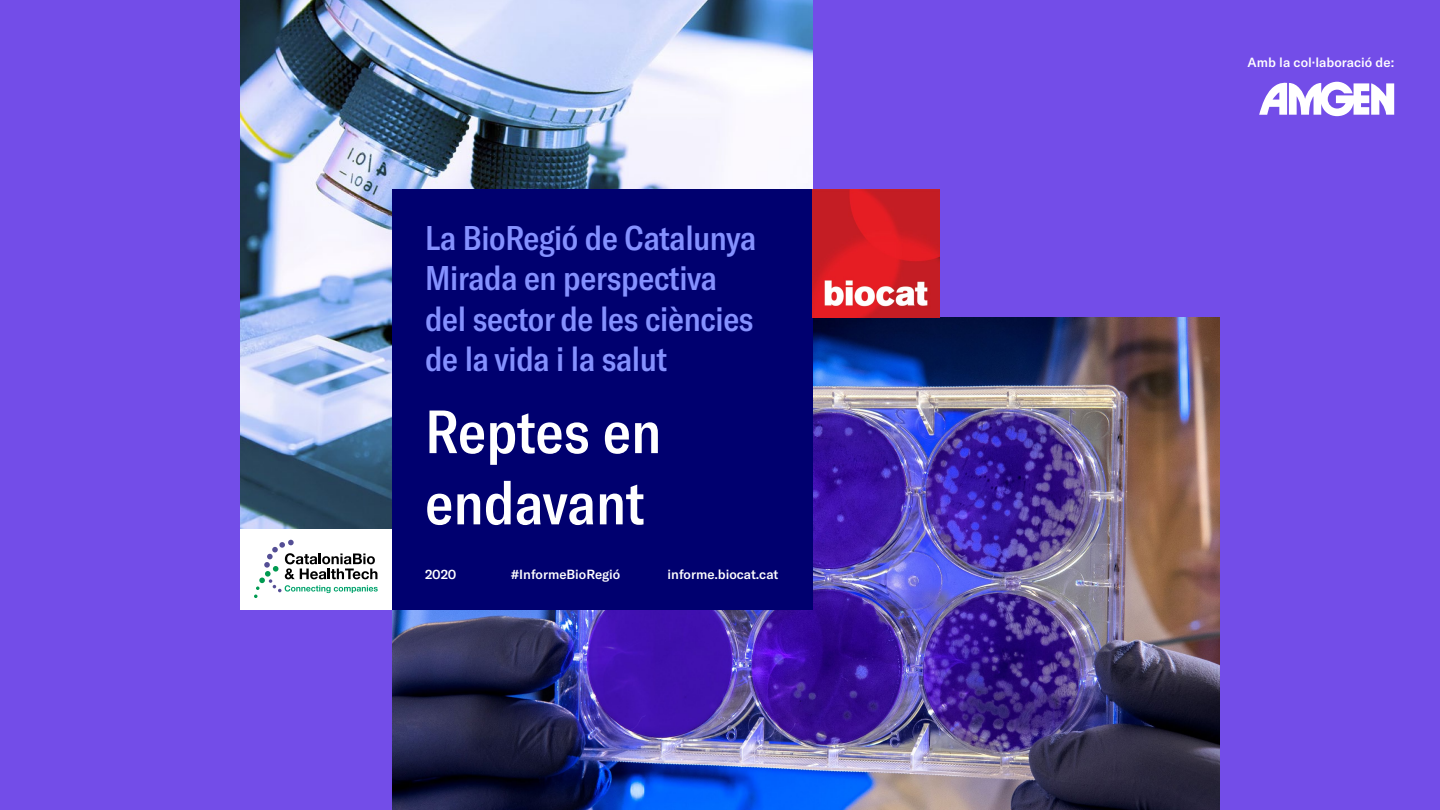
<style>
.page{position:relative;width:1440px;height:810px;background:#734de8}
.page>*{position:absolute;margin:0;border:0;box-sizing:border-box;transform-origin:0 0}
.t1{font:500 condensed 60px/71.2px "GT America";color:#fff}
.t2{font:500 condensed 33.75px/40.5px "GT America";letter-spacing:-.01em;color:#8591ff}
.t3{font:500 13.12px "GT America";color:#fff}
</style>
<div class="page">
<img style="left:241px;top:0;width:571px;height:529px">
<img style="left:392px;top:317px;width:827px;height:493px">
<div style="left:392px;top:190px;width:420px;height:420px;background:#00006f"></div>
<img style="left:812px;top:190px;width:128px;height:127px">
<div style="left:241px;top:529px;width:151px;height:81px;background:#fff"></div>
<svg style="left:1259px;top:82px;width:135px;height:34px"></svg>
<svg style="left:254px;top:540px;width:124px;height:58px"></svg>
<p class="t2" style="left:425px;top:218px;width:333px">La BioRegió de Catalunya<br>Mirada en perspectiva del sector de les ciències de la vida i la salut</p>
<h1 class="t1" style="left:425px;top:396px;width:238px">Reptes en endavant</h1>
<p class="t3" style="left:425px;top:567px;width:33px">2020</p>
<p class="t3" style="left:511px;top:567px;width:111px">#InformeBioRegió</p>
<p class="t3" style="left:668px;top:567px;width:112px">informe.biocat.cat</p>
<p class="t3" style="left:1248px;top:54px;width:148px">Amb la col·laboració de:</p>
</div>
